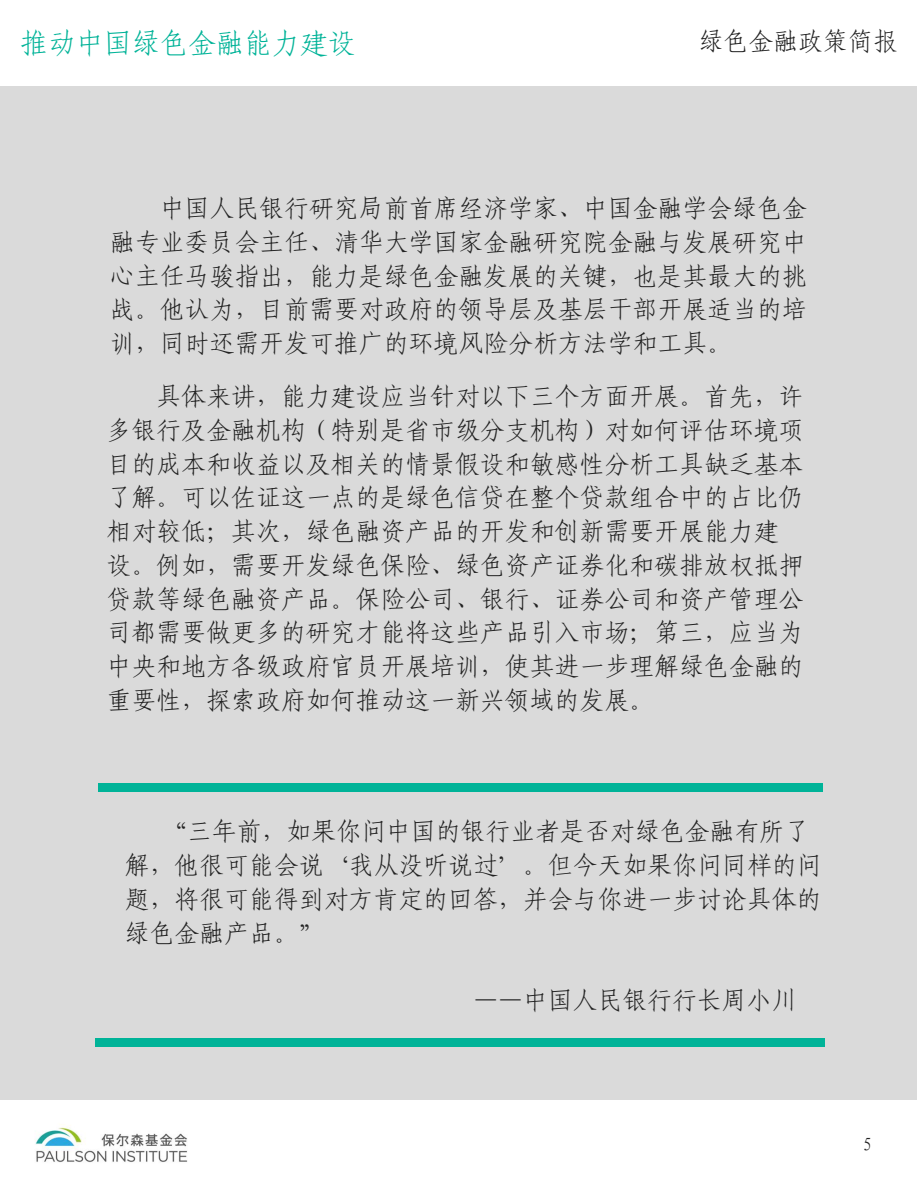
<style>
.page{position:relative;width:918px;height:1188px;background:#fff}
.page>*{position:absolute;margin:0;border:0;box-sizing:border-box;transform-origin:0 0}
.t1{font:28.05px "Fang Song GB2312";color:#00b398}
.t2{font:24.9px/33.8px "Fang Song GB2312";color:#222}
.t3{font:18.75px "Fang Song GB2312";color:#222}
</style>
<div class="page">
<div style="left:0;top:87px;width:916px;height:1013px;background:#dadada"></div>
<div style="left:98px;top:783px;width:725px;height:9px;background:#00b398"></div>
<div style="left:95px;top:1038px;width:729px;height:9px;background:#00b398"></div>
<img style="left:35px;top:1126px;width:153px;height:36px">
<p class="t1" style="left:20px;top:29px;width:338px">推动中国绿色金融能力建设</p>
<p class="t2" style="left:699px;top:24px;width:201px">绿色金融政策简报</p>
<p class="t2" style="left:110px;top:191px;width:698px;text-align:justify;text-indent:50px">中国人民银行研究局前首席经济学家、中国金融学会绿色金融专业委员会主任、清华大学国家金融研究院金融与发展研究中心主任马骏指出，能力是绿色金融发展的关键，也是其最大的挑战。他认为，目前需要对政府的领导层及基层干部开展适当的培训，同时还需开发可推广的环境风险分析方法学和工具。</p>
<p class="t2" style="left:107px;top:379px;width:698px;text-indent:50px">具体来讲，能力建设应当针对以下三个方面开展。首先，许多银行及金融机构（特别是省市级分支机构）对如何评估环境项目的成本和收益以及相关的情景假设和敏感性分析工具缺乏基本了解。可以佐证这一点的是绿色信贷在整个贷款组合中的占比仍相对较低；其次，绿色融资产品的开发和创新需要开展能力建设。例如，需要开发绿色保险、绿色资产证券化和碳排放权抵押贷款等绿色融资产品。保险公司、银行、证券公司和资产管理公司都需要做更多的研究才能将这些产品引入市场；第三，应当为中央和地方各级政府官员开展培训，使其进一步理解绿色金融的重要性，探索政府如何推动这一新兴领域的发展。</p>
<p class="t2" style="left:125px;top:815px;width:698px;text-indent:37px">“三年前，如果你问中国的银行业者是否对绿色金融有所了解，他很可能会说‘我从没听说过’。但今天如果你问同样的问题，将很可能得到对方肯定的回答，并会与你进一步讨论具体的绿色金融产品。”</p>
<p class="t2" style="left:473px;top:983px;width:325px">——中国人民银行行长周小川</p>
<p class="t3" style="left:863px;top:1135px;width:11px">5</p>
</div>
